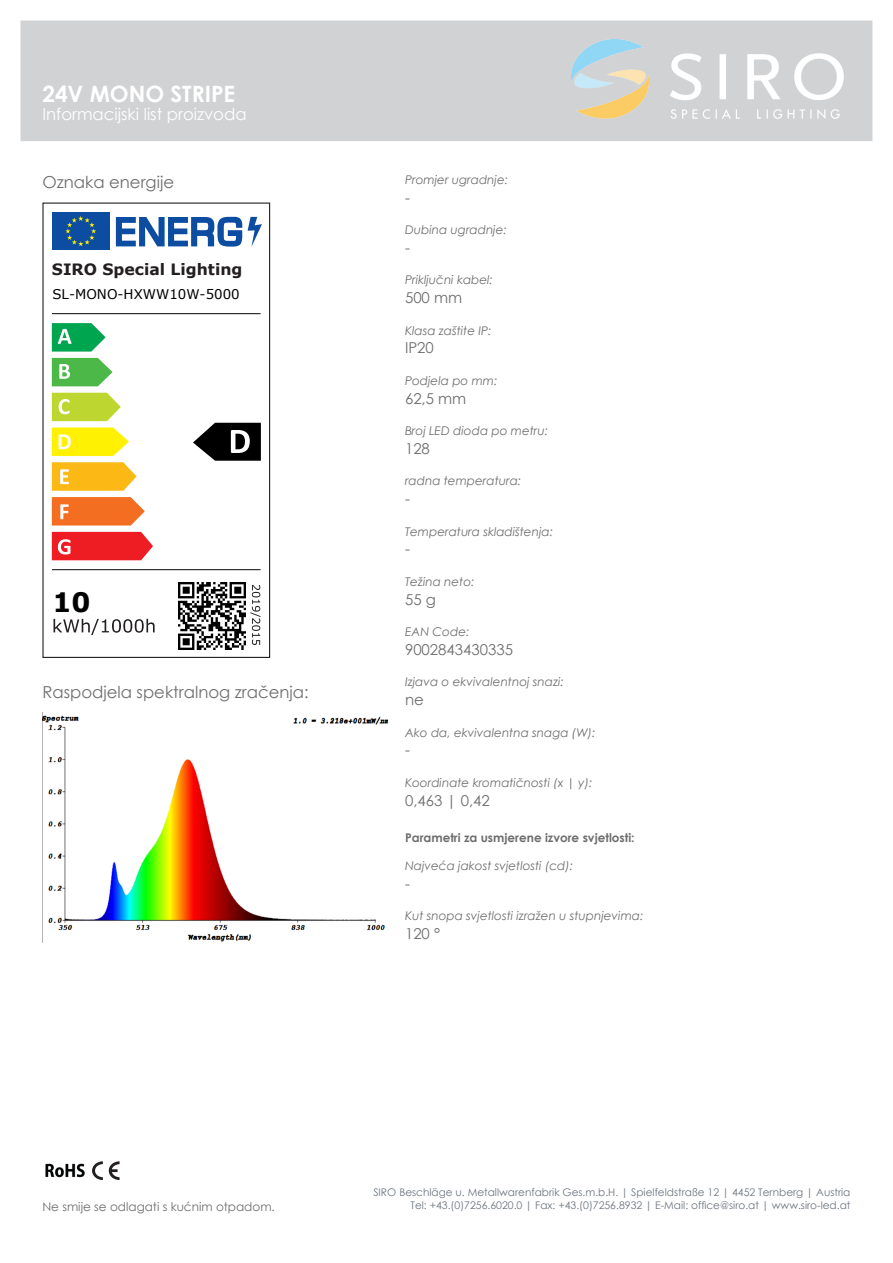
<style>
.page{position:relative;width:893px;height:1263px;background:#fff}
.page>*{position:absolute;margin:0;border:0;box-sizing:border-box;transform-origin:0 0}
.t1{font:700 26.85px "Verdana";color:#000}
.t2{font:700 22.5px "Century Gothic";color:#fff}
.t3{font:16.5px "Century Gothic";color:#6e6e6e}
.t4{font:16.5px "Century Gothic";color:#fff}
.t5{font:700 15.6px "Verdana";color:#231f20}
.t6{font:15px "Century Gothic";color:#6e6e6e}
.t7{font:13.35px "Verdana";color:#000}
.t8{font:italic 12px "Century Gothic";color:#6e6e6e}
.t9{font:700 12px "Century Gothic";color:#6e6e6e}
.t10{font:12px "Century Gothic";color:#6e6e6e}
.t11{font:10.5px/12.6px "Century Gothic";color:#6d747f;text-align:right}
.s1{font-style:inherit}
</style>
<div class="page">
<div style="left:21px;top:21px;width:851px;height:120px;background:#d1d2d4"></div>
<img style="left:571px;top:40px;width:272px;height:78px">
<img style="left:45px;top:1163px;width:40px;height:15px">
<svg style="left:92px;top:1161px;width:27px;height:19px"></svg>
<div style="left:52px;top:212px;width:58px;height:38px;background:#0d4da1"></div>
<svg style="left:65px;top:216px;width:31px;height:30px"></svg>
<svg style="left:116px;top:217px;width:126px;height:30px"></svg>
<svg style="left:248px;top:217px;width:14px;height:30px"></svg>
<svg style="left:52px;top:323px;width:54px;height:29px"></svg>
<svg style="left:52px;top:358px;width:61px;height:28px"></svg>
<svg style="left:52px;top:393px;width:69px;height:28px"></svg>
<svg style="left:52px;top:427px;width:77px;height:29px"></svg>
<svg style="left:52px;top:462px;width:85px;height:29px"></svg>
<svg style="left:52px;top:497px;width:93px;height:28px"></svg>
<svg style="left:52px;top:532px;width:101px;height:28px"></svg>
<svg style="left:54px;top:619px;width:101px;height:16px"></svg>
<hr style="left:52px;top:313px;width:209px;height:1px;background:#231f20">
<hr style="left:52px;top:569px;width:209px;height:1px;background:#231f20">
<svg style="left:250px;top:585px;width:11px;height:60px"></svg>
<svg style="left:193px;top:423px;width:68px;height:38px"></svg>
<div style="left:42px;top:203px;width:228px;height:455px;border:1px solid #231f20"></div>
<img style="left:179px;top:582px;width:67px;height:67px">
<img style="left:42px;top:712px;width:345px;height:230px">
<h2 class="t2" style="left:42px;top:80px;width:194px">24V MONO STRIPE</h2>
<h3 class="t4" style="left:42px;top:104px;width:206px">Informacijski list proizvoda</h3>
<h3 class="t3" style="left:42px;top:171px;width:133px">Oznaka energije</h3>
<h3 class="t5" style="left:52px;top:259px;width:192px"><span class="s1">SIRO</span> Special Lighting</h3>
<p class="t7" style="left:52px;top:285px;width:189px">SL-MONO-HXWW10W-5000</p>
<h1 class="t1" style="left:52px;top:585px;width:40px">10</h1>
<h3 class="t3" style="left:42px;top:681px;width:268px">Raspodjela spektralnog zračenja:</h3>
<p class="t8" style="left:405px;top:172px;width:105px">Promjer ugradnje:</p>
<p class="t6" style="left:405px;top:188px;width:6px">-</p>
<p class="t8" style="left:405px;top:222px;width:103px">Dubina ugradnje:</p>
<p class="t6" style="left:405px;top:238px;width:6px">-</p>
<p class="t8" style="left:405px;top:273px;width:89px">Priključni kabel:</p>
<p class="t6" style="left:405px;top:288px;width:59px">500 mm</p>
<p class="t8" style="left:405px;top:323px;width:88px">Klasa zaštite IP:</p>
<p class="t6" style="left:405px;top:339px;width:30px">IP20</p>
<p class="t8" style="left:405px;top:373px;width:94px">Podjela po mm:</p>
<p class="t6" style="left:405px;top:389px;width:63px">62,5 mm</p>
<p class="t8" style="left:405px;top:423px;width:145px">Broj LED dioda po metru:</p>
<p class="t6" style="left:405px;top:439px;width:26px">128</p>
<p class="t8" style="left:405px;top:474px;width:118px">radna temperatura:</p>
<p class="t6" style="left:405px;top:489px;width:6px">-</p>
<p class="t8" style="left:405px;top:524px;width:149px">Temperatura skladištenja:</p>
<p class="t6" style="left:405px;top:540px;width:6px">-</p>
<p class="t8" style="left:405px;top:574px;width:71px">Težina neto:</p>
<p class="t6" style="left:405px;top:590px;width:32px">55 g</p>
<p class="t8" style="left:405px;top:624px;width:66px">EAN Code:</p>
<p class="t6" style="left:405px;top:640px;width:110px">9002843430335</p>
<p class="t8" style="left:405px;top:675px;width:160px">Izjava o ekvivalentnoj snazi:</p>
<p class="t6" style="left:405px;top:690px;width:20px">ne</p>
<p class="t8" style="left:405px;top:725px;width:192px">Ako da, ekvivalentna snaga (W):</p>
<p class="t6" style="left:405px;top:741px;width:6px">-</p>
<p class="t8" style="left:405px;top:775px;width:189px">Koordinate kromatičnosti (x | y):</p>
<p class="t6" style="left:405px;top:791px;width:86px">0,463 | 0,42</p>
<p class="t9" style="left:405px;top:830px;width:231px">Parametri za usmjerene izvore svjetlosti:</p>
<p class="t8" style="left:405px;top:858px;width:170px">Najveća jakost svjetlosti (cd):</p>
<p class="t6" style="left:405px;top:874px;width:6px">-</p>
<p class="t8" style="left:405px;top:909px;width:240px">Kut snopa svjetlosti izražen u stupnjevima:</p>
<p class="t6" style="left:405px;top:924px;width:37px">120 °</p>
<p class="t10" style="left:42px;top:1199px;width:234px">Ne smije se odlagati s kućnim otpadom.</p>
<p class="t11" style="left:373px;top:1186px;width:479px">SIRO Beschläge u. Metallwarenfabrik Ges.m.b.H. | Spielfeldstraße 12 | 4452 Ternberg | Austria<br>Tel: +43.(0)7256.6020.0 | Fax: +43.(0)7256.8932 | E-Mail: office@siro.at | www.siro-led.at</p>
</div>
